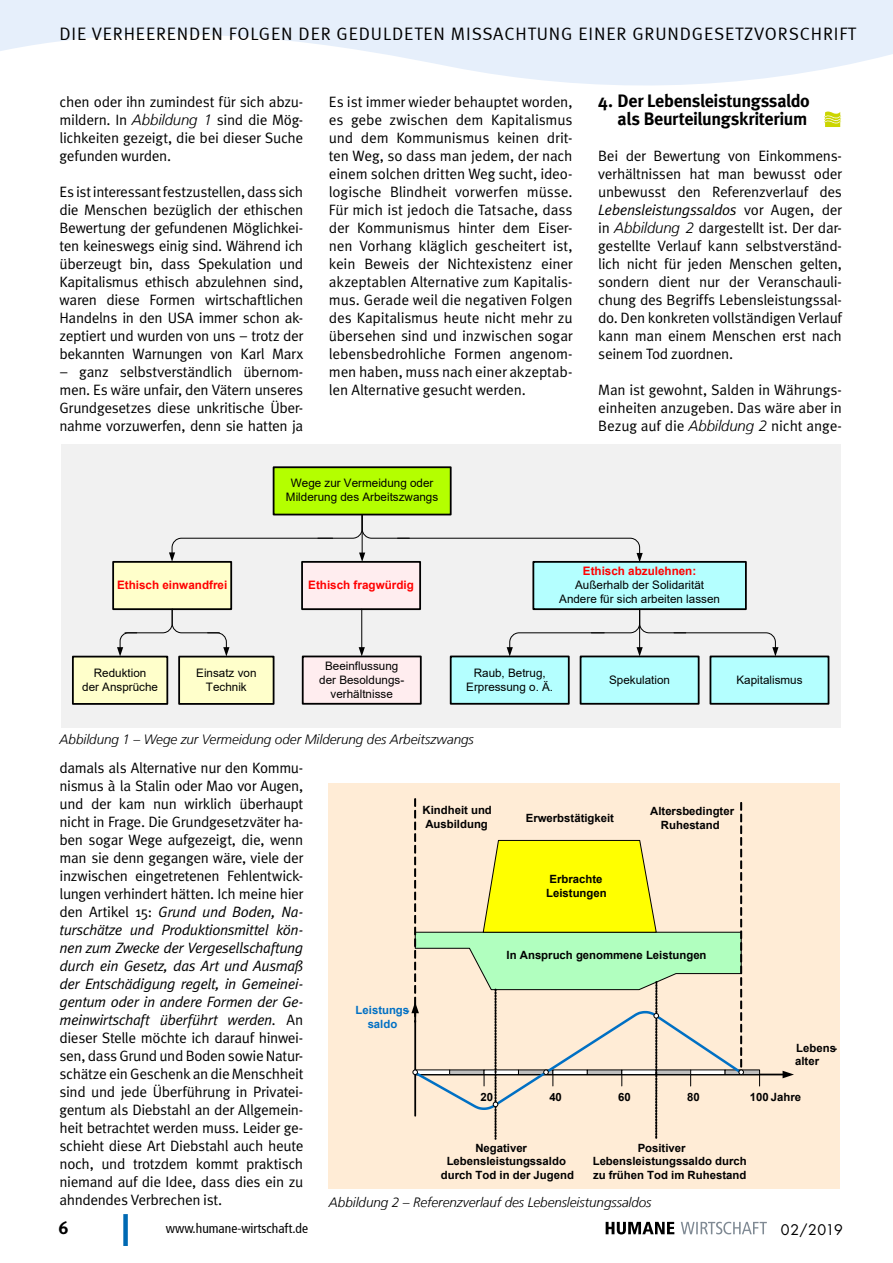
<style>
.page{position:relative;width:893px;height:1263px;background:#fff}
.page>*{position:absolute;margin:0;border:0;box-sizing:border-box;transform-origin:0 0}
.t1{font:18px "Meta Normal LF";letter-spacing:.05em;color:#000}
.Zwischenüberschrift{font:700 18px "Meta";letter-spacing:-.02em;color:#000}
.t2{font:18px "Meta Bold LF";color:#000}
.Fließtext_Meta_Norma{font:15px/18px "Meta Normal";letter-spacing:-.02em;color:#000;text-align:justify}
.t3{font:14.25px "Futura";letter-spacing:.005em;color:#000}
.Fließtext_Meta_Norma-2{font:italic 300 13.5px "Frutiger LT";letter-spacing:-.005em;color:#000}
.t4{font:condensed 13.5px "Frutiger 57";color:#000}
.t5{font:11.7px/14px "Arial";color:#000;text-align:center}
.t6{font:700 11.7px "Arial";color:#f00}
.t7{font:700 11.4px/13.6px "Arial";color:#000}
.t8{font:700 11.4px/13.6px "Arial";color:#0070c4;text-align:center}
.s1{font-family:"Frutiger LT";font-weight:300;font-style:italic}
.s2{font-style:italic}
.s3{font-weight:700;color:#f00}
</style>
<div class="page">
<div style="left:123px;top:1214px;width:5px;height:32px;background:#0069b3"></div>
<svg style="left:606px;top:1222px;width:68px;height:12px"></svg>
<svg style="left:681px;top:1222px;width:86px;height:12px"></svg>
<svg style="left:824px;top:112px;width:17px;height:15px"></svg>
<div style="left:61px;top:444px;width:779px;height:283px;background:#f1f1f1"></div>
<div style="left:274px;top:467px;width:177px;height:47px;background:#b4ff00"></div>
<div style="left:273px;top:466px;width:179px;height:49px;border:2px solid #000"></div>
<div style="left:113px;top:562px;width:118px;height:47px;background:#ffffcb"></div>
<div style="left:112px;top:561px;width:120px;height:49px;border:2px solid #000"></div>
<div style="left:302px;top:562px;width:118px;height:47px;background:#ffedef"></div>
<div style="left:301px;top:561px;width:120px;height:49px;border:2px solid #000"></div>
<div style="left:533px;top:562px;width:213px;height:47px;background:#b4ffff"></div>
<div style="left:532px;top:561px;width:215px;height:49px;border:2px solid #000"></div>
<div style="left:73px;top:657px;width:94px;height:47px;background:#ffffcb"></div>
<div style="left:72px;top:656px;width:96px;height:49px;border:2px solid #000"></div>
<div style="left:179px;top:657px;width:95px;height:47px;background:#ffffcb"></div>
<div style="left:178px;top:656px;width:96px;height:49px;border:2px solid #000"></div>
<svg style="left:117px;top:608px;width:112px;height:48px"></svg>
<div style="left:303px;top:656px;width:118px;height:48px;background:#ffedef"></div>
<div style="left:302px;top:655px;width:120px;height:50px;border:2px solid #000"></div>
<div style="left:581px;top:656px;width:118px;height:48px;background:#b4ffff"></div>
<div style="left:580px;top:655px;width:119px;height:50px;border:2px solid #000"></div>
<div style="left:451px;top:656px;width:118px;height:48px;background:#b4ffff"></div>
<div style="left:450px;top:655px;width:120px;height:50px;border:2px solid #000"></div>
<div style="left:710px;top:656px;width:118px;height:48px;background:#b4ffff"></div>
<div style="left:710px;top:655px;width:119px;height:50px;border:2px solid #000"></div>
<svg style="left:507px;top:608px;width:271px;height:48px"></svg>
<svg style="left:169px;top:513px;width:474px;height:49px"></svg>
<hr style="left:361px;top:609px;width:1px;height:39px;background:#000">
<svg style="left:359px;top:647px;width:6px;height:9px"></svg>
<div style="left:329px;top:783px;width:511px;height:405px;background:#ffecd6"></div>
<hr style="left:415px;top:1074px;width:368px;height:1px;background:#000">
<svg style="left:783px;top:1071px;width:11px;height:7px"></svg>
<hr style="left:725px;top:1070px;width:35px;height:4px;background:#bfbfbf">
<div style="left:725px;top:1069px;width:35px;height:6px;border:1px solid #000"></div>
<svg style="left:759px;top:1074px;width:1px;height:12px"></svg>
<svg style="left:411px;top:798px;width:334px;height:341px"></svg>
<svg style="left:0;top:0;width:893px;height:86px;fill:#e6effb"></svg>
<p class="t1" style="left:60px;top:24px;width:798px">DIE VERHEERENDEN FOLGEN DER GEDULDETEN MISSACHTUNG EINER GRUNDGESETZVORSCHRIFT</p>
<p class="Fließtext_Meta_Norma" style="left:60px;top:93px;width:245px">chen oder ihn zumindest für sich abzu&shy;mildern. In <span class="s1">Abbildung 1</span> sind die Mög&shy;lichkeiten gezeigt, die bei dieser Suche gefunden wurden.</p>
<p class="Fließtext_Meta_Norma" style="left:60px;top:183px;width:245px">Es ist interessant festzustellen, dass sich die Menschen bezüglich der ethischen Bewertung der gefundenen Möglichkei&shy;ten keineswegs einig sind. Während ich überzeugt bin, dass Spekulation und Kapitalismus ethisch abzulehnen sind, waren diese Formen wirtschaftlichen Handelns in den USA immer schon ak&shy;zeptiert und wurden von uns – trotz der bekannten Warnungen von Karl Marx</p>
<p class="Fließtext_Meta_Norma" style="left:60px;top:363px;width:245px">– ganz selbstverständlich übernom&shy;men. Es wäre unfair, den Vätern unseres Grundgesetzes diese unkritische Über&shy;nahme vorzuwerfen, denn sie hatten ja</p>
<p class="Fließtext_Meta_Norma" style="left:329px;top:93px;width:245px">Es ist immer wieder behauptet worden, es gebe zwischen dem Kapitalismus und dem Kommunismus keinen drit&shy;ten Weg, so dass man jedem, der nach einem solchen dritten Weg sucht, ideo&shy;logische Blindheit vorwerfen müsse.<br>Für mich ist jedoch die Tatsache, dass der Kommunismus hinter dem Eiser&shy;nen Vorhang kläglich gescheitert ist, kein Beweis der Nichtexistenz einer akzeptablen Alternative zum Kapitalis&shy;mus. Gerade weil die negativen Folgen des Kapitalismus heute nicht mehr zu übersehen sind und inzwischen sogar lebensbedrohliche Formen angenom&shy;men haben, muss nach einer akzeptab&shy;len Alternative gesucht werden.</p>
<p class="Zwischenüberschrift" style="left:598px;top:90px;width:213px">4. Der Lebensleistungssaldo</p>
<p class="Zwischenüberschrift" style="left:618px;top:108px;width:191px">als Beurteilungskriterium</p>
<p class="Fließtext_Meta_Norma" style="left:598px;top:147px;width:245px">Bei der Bewertung von Einkommens&shy;verhältnissen hat man bewusst oder unbewusst den Referenzverlauf des <span class="s2">Lebensleistungssaldos</span> vor Augen, der in <span class="s1">Abbildung 2</span> dargestellt ist. Der dar&shy;gestellte Verlauf kann selbstverständ&shy;lich nicht für jeden Menschen gelten, sondern dient nur der Veranschauli&shy;chung des Begriffs Lebensleistungssal&shy;do. Den konkreten vollständigen Verlauf kann man einem Menschen erst nach seinem Tod zuordnen.</p>
<p class="Fließtext_Meta_Norma" style="left:598px;top:381px;width:245px">Man ist gewohnt, Salden in Währungs&shy;einheiten anzugeben. Das wäre aber in Bezug auf die <span class="s1">Abbildung 2</span> nicht ange-</p>
<p class="t5" style="left:286px;top:476px;width:154px">Wege zur Vermeidung oder<br>Milderung des Arbeitszwangs</p>
<p class="t6" style="left:117px;top:577px;width:112px">Ethisch einwandfrei</p>
<p class="t6" style="left:308px;top:577px;width:107px">Ethisch fragwürdig</p>
<p class="t5" style="left:82px;top:666px;width:77px">Reduktion<br>der Ansprüche</p>
<p class="t5" style="left:196px;top:666px;width:62px">Einsatz von<br>Technik</p>
<p class="t5" style="left:319px;top:658px;width:86px">Beeinflussung der Besoldungs&shy;verhältnisse</p>
<p class="t5" style="left:559px;top:564px;width:162px"><span class="s3">Ethisch abzulehnen:<br></span>Außerhalb der Solidarität<br>Andere für sich arbeiten lassen</p>
<p class="t5" style="left:466px;top:665px;width:88px">Raub, Betrug,<br>Erpressung o. Ä.</p>
<p class="t5" style="left:736px;top:672px;width:68px">Kapitalismus</p>
<p class="t5" style="left:609px;top:672px;width:62px">Spekulation</p>
<p class="Fließtext_Meta_Norma-2" style="left:60px;top:731px;width:416px">Abbildung 1 – Wege zur Vermeidung oder Milderung des Arbeitszwangs</p>
<p class="Fließtext_Meta_Norma" style="left:60px;top:759px;width:245px">damals als Alternative nur den Kommu&shy;nismus à la Stalin oder Mao vor Augen, und der kam nun wirklich überhaupt nicht in Frage. Die Grundgesetzväter ha&shy;ben sogar Wege aufgezeigt, die, wenn man sie denn gegangen wäre, viele der inzwischen eingetretenen Fehlentwick&shy;lungen verhindert hätten. Ich meine hier den Artikel 15: <span class="s2">Grund und Boden, Na&shy;turschätze und Produktionsmittel kön&shy;nen zum Zwecke der Vergesellschaftung durch ein Gesetz, das Art und Ausmaß der Entschädigung regelt, in Gemeinei&shy;gentum oder in andere Formen der Ge&shy;meinwirtschaft überführt werden.</span> An dieser Stelle möchte ich darauf hinwei&shy;sen, dass Grund und Boden sowie Natur&shy;schätze ein Geschenk an die Menschheit sind und jede Überführung in Privatei&shy;gentum als Diebstahl an der Allgemein&shy;heit betrachtet werden muss. Leider ge&shy;schieht diese Art Diebstahl auch heute noch, und trotzdem kommt praktisch niemand auf die Idee, dass dies ein zu ahndendes Verbrechen ist.</p>
<p class="t7" style="left:423px;top:803px;width:71px">Kindheit und<br>Ausbildung</p>
<p class="t7" style="left:650px;top:804px;width:85px;text-align:center">Altersbedingter<br>Ruhestand</p>
<p class="t7" style="left:526px;top:811px;width:90px">Erwerbstätigkeit</p>
<p class="t7" style="left:546px;top:872px;width:62px">Erbrachte<br>Leistungen</p>
<p class="t8" style="left:356px;top:1003px;width:55px">Leistungs&shy;saldo</p>
<p class="t7" style="left:507px;top:948px;width:201px">In Anspruch genommene Leistungen</p>
<p class="t7" style="left:795px;top:1041px;width:43px">Lebens&shy;alter</p>
<p class="t7" style="left:480px;top:1090px;width:14px">20</p>
<p class="t7" style="left:549px;top:1090px;width:14px">40</p>
<p class="t7" style="left:618px;top:1090px;width:14px">60</p>
<p class="t7" style="left:687px;top:1090px;width:14px">80</p>
<p class="t7" style="left:750px;top:1090px;width:53px">100 Jahre</p>
<p class="t7" style="left:475px;top:1141px;width:53px">Negativer</p>
<p class="t7" style="left:447px;top:1154px;width:121px">Lebensleistungssaldo</p>
<p class="t7" style="left:441px;top:1168px;width:135px">durch Tod in der Jugend</p>
<p class="t7" style="left:593px;top:1141px;width:155px;text-indent:45px">Positiver<br>Lebensleistungssaldo durch zu frühen Tod im Ruhestand</p>
<p class="Fließtext_Meta_Norma-2" style="left:329px;top:1194px;width:324px">Abbildung 2 – Referenzverlauf des Lebensleistungssaldos</p>
<p class="t2" style="left:58px;top:1217px;width:12px">6</p>
<p class="t4" style="left:166px;top:1220px;width:144px">www.humane-wirtschaft.de</p>
<p class="t3" style="left:781px;top:1220px;width:64px">02/2019</p>
</div>
